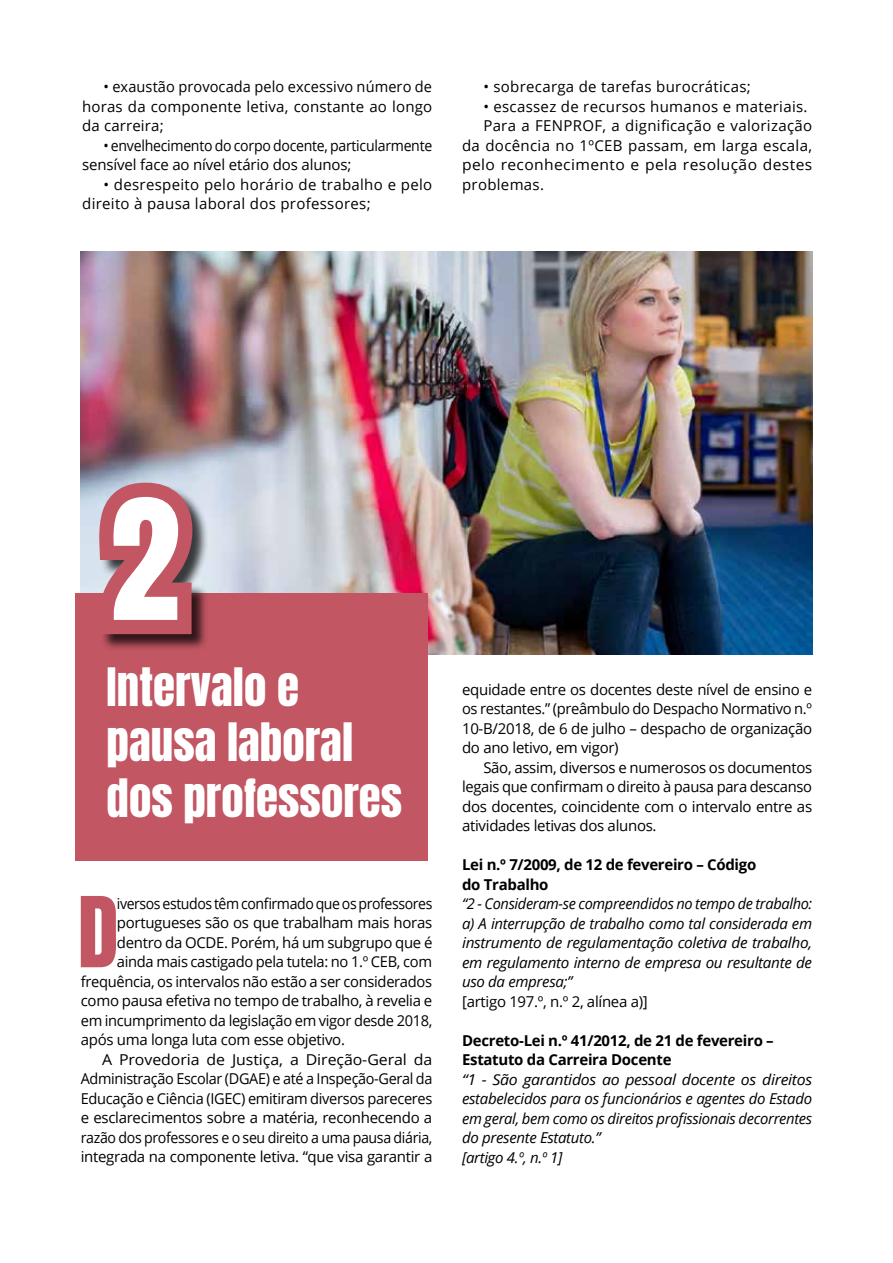
<style>
.page{position:relative;width:893px;height:1263px;background:#fff}
.page>*{position:absolute;margin:0;border:0;box-sizing:border-box;transform-origin:0 0}
.t1{font:82.95px "Anton";color:#c25663}
.t2{font:45px/55.5px "Anton";color:#fff}
.t3{font:15px/19.5px "Open Sans";letter-spacing:-.02em;color:#000;text-align:justify}
.t4{font:15px/19.5px "Open Sans";letter-spacing:.02em;color:#000}
.t5{font:italic 15px/19.5px "Open Sans";letter-spacing:-.02em;color:#000;text-align:justify}
.t6{font:italic 15px/19.5px "Open Sans";letter-spacing:-.02em;color:#000;scale:1.06 1}
.t7{font:15px/19.5px "Open Sans";letter-spacing:-.02em;color:#000;scale:.94 1}
.t8{font:700 15px/19.5px "Open Sans";letter-spacing:-.02em;color:#000}
.t9{font:15px "Open Sans";letter-spacing:-.02em;color:#000;scale:.96 1}
.t10{font:15px "Open Sans";letter-spacing:.025em;color:#000;scale:1.04 1}
.t11{font:15px "Open Sans";letter-spacing:-.02em;color:#000;scale:1.06 1}
</style>
<div class="page">
<img style="left:81px;top:252px;width:731px;height:403px">
<div style="left:75px;top:593px;width:353px;height:267px;background:#c25663"></div>
<svg style="left:80px;top:459px;width:133px;height:189px"></svg>
<p class="t3" style="left:82px;top:77px;width:351px;text-indent:21px">• exaustão provocada pelo excessivo número de horas da componente letiva, constante ao longo da carreira;</p>
<p class="t7" style="left:82px;top:135px;width:374px;text-indent:21px">• envelhecimento do corpo docente, particularmente sensível face ao nível etário dos alunos;</p>
<p class="t4" style="left:82px;top:174px;width:352px;text-indent:21px">• desrespeito pelo horário de trabalho e pelo direito à pausa laboral dos professores;</p>
<p class="t4" style="left:483px;top:77px;width:269px">• sobrecarga de tarefas burocráticas;</p>
<p class="t4" style="left:483px;top:96px;width:326px">• escassez de recursos humanos e materiais.</p>
<p class="t4" style="left:483px;top:116px;width:330px">Para a FENPROF, a dignificação e valorização</p>
<p class="t4" style="left:462px;top:135px;width:351px">da docência no 1ºCEB passam, em larga escala,</p>
<p class="t10" style="left:462px;top:155px;width:338px">pelo reconhecimento e pela resolução destes</p>
<p class="t4" style="left:462px;top:174px;width:83px">problemas.</p>
<h2 class="t2" style="left:107px;top:662px;width:297px">Intervalo e pausa laboral dos professores</h2>
<h1 class="t1" style="left:78px;top:890px;width:42px">D</h1>
<p class="t7" style="left:117px;top:893px;width:337px">iversos estudos têm confirmado que os professores</p>
<p class="t3" style="left:117px;top:913px;width:317px">portugueses são os que trabalham mais horas</p>
<p class="t3" style="left:117px;top:932px;width:317px">dentro da OCDE. Porém, há um subgrupo que é</p>
<p class="t3" style="left:117px;top:952px;width:317px">ainda mais castigado pela tutela: no 1.º CEB, com</p>
<p class="t3" style="left:81px;top:971px;width:353px">frequência, os intervalos não estão a ser considerados</p>
<p class="t3" style="left:81px;top:991px;width:353px">como pausa efetiva no tempo de trabalho, à revelia e</p>
<p class="t3" style="left:81px;top:1010px;width:353px">em incumprimento da legislação em vigor desde 2018,</p>
<p class="t3" style="left:81px;top:1030px;width:266px">após uma longa luta com esse objetivo.</p>
<p class="t11" style="left:102px;top:1049px;width:313px">A Provedoria de Justiça, a Direção-Geral da</p>
<p class="t9" style="left:81px;top:1068px;width:368px">Administração Escolar (DGAE) e até a Inspeção-Geral da</p>
<p class="t3" style="left:81px;top:1088px;width:353px">Educação e Ciência (IGEC) emitiram diversos pareceres</p>
<p class="t3" style="left:81px;top:1108px;width:353px">e esclarecimentos sobre a matéria, reconhecendo a</p>
<p class="t7" style="left:81px;top:1127px;width:375px">razão dos professores e o seu direito a uma pausa diária,</p>
<p class="t3" style="left:81px;top:1147px;width:353px">integrada na componente letiva. “que visa garantir a</p>
<p class="t3" style="left:462px;top:679px;width:352px">equidade entre os docentes deste nível de ensino e os restantes.” (preâmbulo do Despacho Normativo n.º 10-B/2018, de 6 de julho – despacho de organização do ano letivo, em vigor)</p>
<p class="t3" style="left:462px;top:757px;width:352px;text-indent:21px">São, assim, diversos e numerosos os documentos legais que confirmam o direito à pausa para descanso dos docentes, coincidente com o intervalo entre as atividades letivas dos alunos.</p>
<p class="t8" style="left:462px;top:855px;width:296px">Lei n.º 7/2009, de 12 de fevereiro – Código do Trabalho</p>
<p class="t5" style="left:462px;top:894px;width:352px">“2 - Consideram-se compreendidos no tempo de trabalho: a) A interrupção de trabalho como tal considerada em instrumento de regulamentação coletiva de trabalho, em regulamento interno de empresa ou resultante de uso da empresa;”</p>
<p class="t3" style="left:462px;top:991px;width:187px">[artigo 197.º, n.º 2, alínea a)]</p>
<p class="t8" style="left:462px;top:1030px;width:313px">Decreto-Lei n.º 41/2012, de 21 de fevereiro –<br>Estatuto da Carreira Docente</p>
<p class="t6" style="left:462px;top:1069px;width:332px">“1 - São garantidos ao pessoal docente os direitos estabelecidos para os funcionários e agentes do Estado em geral, bem como os direitos profissionais decorrentes do presente Estatuto.”<br>[artigo 4.º, n.º 1]</p>
</div>
